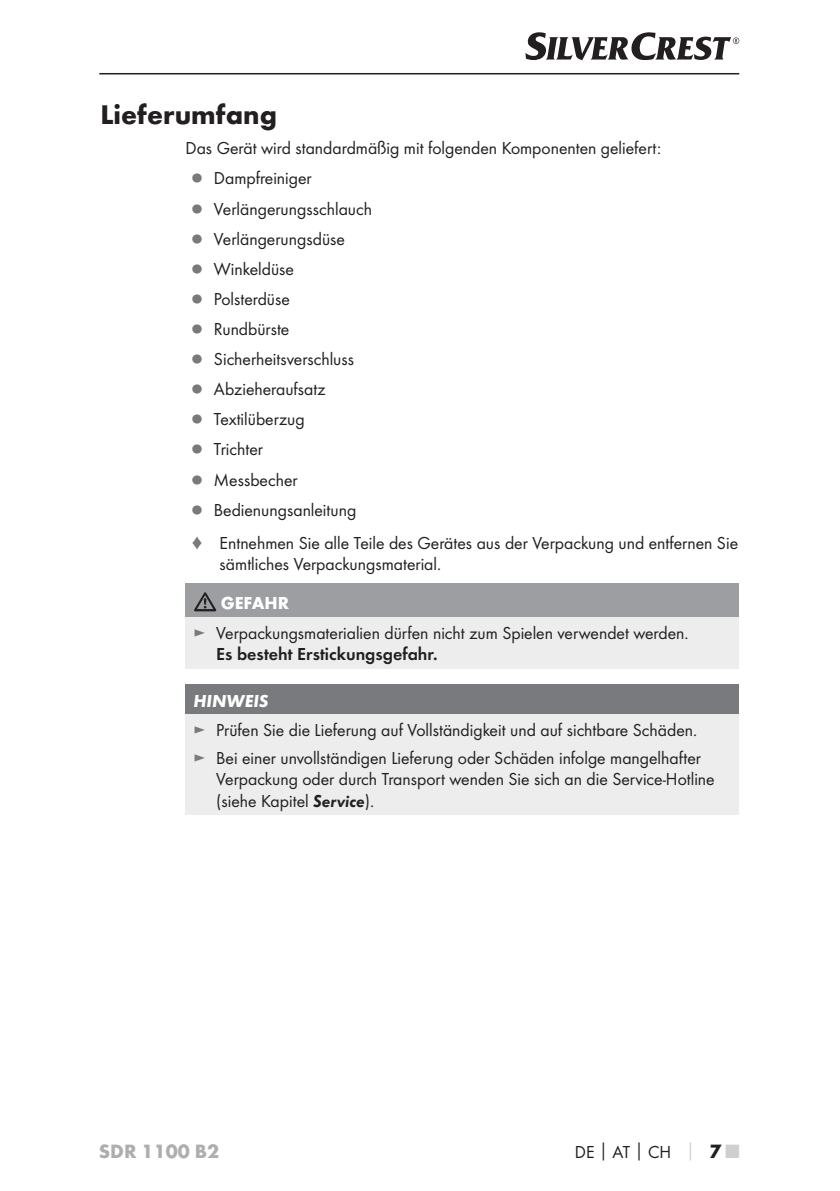
<style>
.page{position:relative;width:840px;height:1191px;background:#fff}
.page>*{position:absolute;margin:0;border:0;box-sizing:border-box;transform-origin:0 0}
.t1{font:700 28px "Futura";color:#231f20}
.t2{font:700 20px "Futura";color:#acaeb0}
.t3{font:18px/30px "Futura Boo";color:#231f20}
.t4{font:18px "Futura Dem";color:#231f20}
.t5{font:italic 700 18px "Futura";color:#fff}
.t6{font:700 18px "Futura";color:#fff}
.s1{color:#797a7d}
.s2{font-family:"Futura Dem Obl"}
.s3{font-family:"Futura";font-weight:700}
.s4{font-family:"Futura";font-weight:700;color:#cecfd1}
.s5{font-family:"Futura";font-weight:700;font-size:20px}
.s6{font-family:"Futura";font-weight:700;font-size:20px;color:#cecfd1}
</style>
<div class="page">
<hr style="left:99px;top:73px;width:639px;height:1px;background:#231f20">
<svg style="left:525px;top:32px;width:213px;height:28px"></svg>
<div style="left:185px;top:584px;width:553px;height:33px;background:#9c9ea1"></div>
<div style="left:185px;top:617px;width:553px;height:51px;background:#ededee"></div>
<svg style="left:194px;top:592px;width:22px;height:19px"></svg>
<div style="left:185px;top:684px;width:553px;height:31px;background:#797a7d"></div>
<div style="left:185px;top:715px;width:553px;height:100px;background:#ededee"></div>
<h1 class="t1" style="left:100px;top:104px;width:178px">Lieferumfang</h1>
<p class="t3" style="left:191px;top:134px;width:471px;text-indent:-6px">Das Gerät wird standardmäßig mit folgenden Komponenten geliefert: <span class="s1">▯</span> Dampfreiniger<br><span class="s1">▯</span> Verlängerungsschlauch<br><span class="s1">▯</span> Verlängerungsdüse<br><span class="s1">▯</span> Winkeldüse<br><span class="s1">▯</span> Polsterdüse<br><span class="s1">▯</span> Rundbürste<br><span class="s1">▯</span> Sicherheitsverschluss<br><span class="s1">▯</span> Abzieheraufsatz<br><span class="s1">▯</span> Textilüberzug<br><span class="s1">▯</span> Trichter<br><span class="s1">▯</span> Messbecher<br><span class="s1">▯</span> Bedienungsanleitung</p>
<p class="t3" style="left:219px;top:533px;width:519px;line-height:21.6px;text-indent:-28px"><span class="s1">♦</span> Entnehmen Sie alle Teile des Gerätes aus der Verpackung und entfernen Sie sämtliches Verpackungsmaterial.</p>
<p class="t6" style="left:221px;top:596px;width:70px">GEFAHR</p>
<p class="t3" style="left:193px;top:618px;width:496px"><span class="s1">►</span> Verpackungsmaterialien dürfen nicht zum Spielen verwendet werden.</p>
<p class="t4" style="left:216px;top:646px;width:223px">Es besteht Erstickungsgefahr.</p>
<p class="t5" style="left:193px;top:695px;width:76px">HINWEIS</p>
<p class="t3" style="left:193px;top:717px;width:508px;line-height:27.2px"><span class="s1">►</span> Prüfen Sie die Lieferung auf Vollständigkeit und auf sichtbare Schäden. <span class="s1">►</span> Bei einer unvollständigen Lieferung oder Schäden infolge mangelhafter</p>
<p class="t3" style="left:216px;top:769px;width:499px;line-height:21.6px">Verpackung oder durch Transport wenden Sie sich an die Service-Hotline (siehe Kapitel <span class="s2">Service</span>).</p>
<p class="t2" style="left:99px;top:1143px;width:122px">SDR 1100 B2</p>
<p class="t3" style="left:574px;top:1138px;width:166px">DE<span class="s3">│</span>AT<span class="s3">│</span>CH <span class="s4">│</span> <span class="s5">7</span> <span class="s6">■</span></p>
</div>
